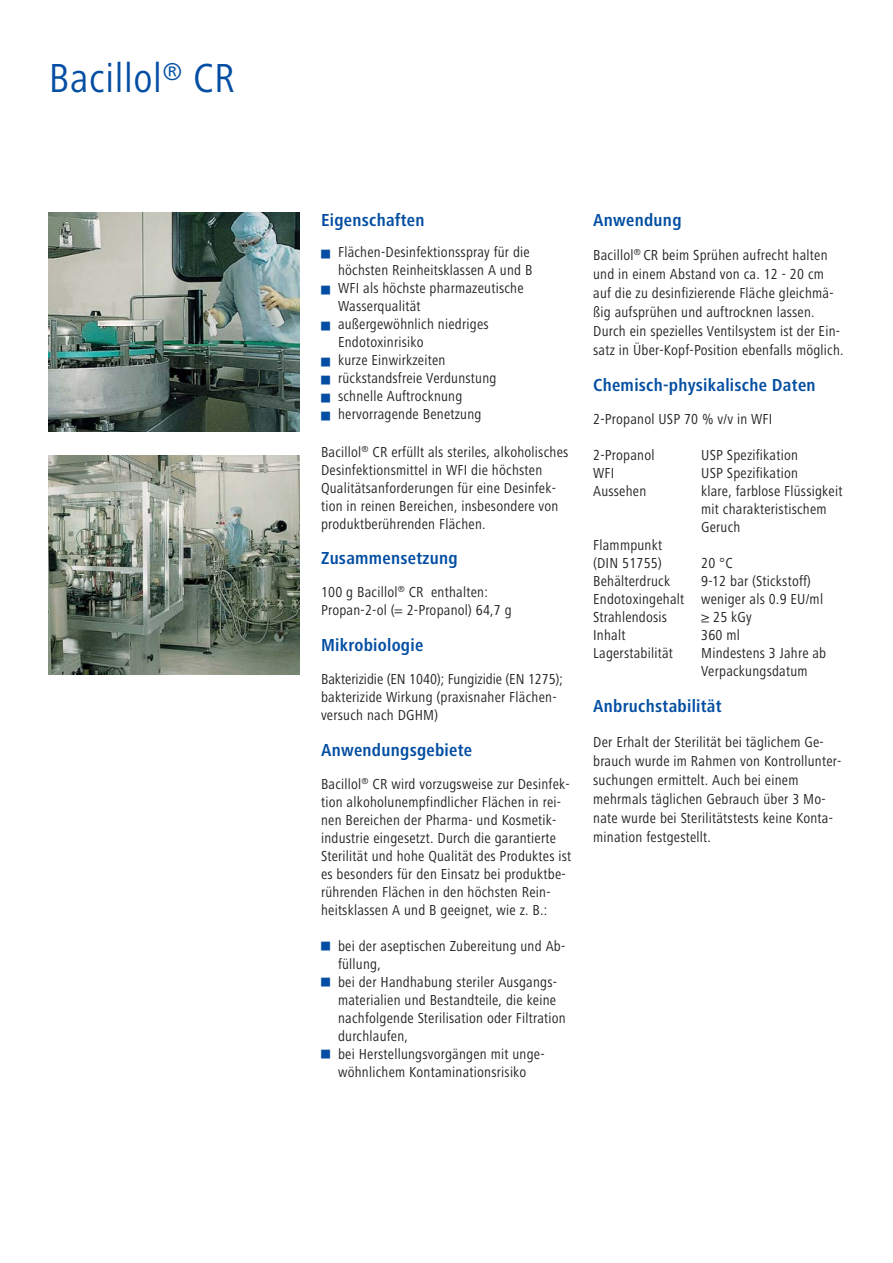
<style>
.page{position:relative;width:893px;height:1263px;background:#fff}
.page>*{position:absolute;margin:0;border:0;box-sizing:border-box;transform-origin:0 0}
.t1{font:42px "Hartmann";letter-spacing:.015em;color:#034ea2}
.t2{font:700 18px "Hartmann";letter-spacing:.015em;color:#034ea2}
.t3{font:15px/18px "Hartmann";letter-spacing:.015em;color:#231f20}
.s1{color:#034ea2}
</style>
<div class="page">
<img style="left:49px;top:213px;width:251px;height:219px">
<img style="left:49px;top:455px;width:251px;height:219px">
<h1 class="t1" style="left:49px;top:62px;width:187px">Bacillol<sup>®</sup> CR</h1>
<p class="t2" style="left:321px;top:213px;width:105px">Eigenschaften</p>
<p class="t3" style="left:321px;top:244px;width:213px;text-align:right"><span class="s1">■</span> Flächen-Desinfektionsspray für die höchsten Reinheitsklassen A und B</p>
<p class="t3" style="left:338px;top:280px;width:187px;text-indent:-17px"><span class="s1">■</span> WFI als höchste pharmazeutische<br>Wasserqualität</p>
<p class="t3" style="left:338px;top:316px;width:152px;text-indent:-17px"><span class="s1">■</span> außergewöhnlich niedriges<br>Endotoxinrisiko</p>
<p class="t3" style="left:321px;top:352px;width:126px"><span class="s1">■</span> kurze Einwirkzeiten</p>
<p class="t3" style="left:321px;top:370px;width:177px"><span class="s1">■</span> rückstandsfreie Verdunstung</p>
<p class="t3" style="left:321px;top:388px;width:143px"><span class="s1">■</span> schnelle Auftrocknung</p>
<p class="t3" style="left:321px;top:406px;width:162px"><span class="s1">■</span> hervorragende Benetzung</p>
<p class="t3" style="left:321px;top:444px;width:249px">Bacillol<sup>®</sup> CR erfüllt als steriles, alkoholisches Desinfektionsmittel in WFI die höchsten Qualitätsanforderungen für eine Desinfek&shy;tion in reinen Bereichen, ins besondere von produktberührenden Flächen.</p>
<p class="t2" style="left:321px;top:551px;width:138px">Zusammensetzung</p>
<p class="t3" style="left:321px;top:584px;width:192px">100 g Bacillol<sup>®</sup> CR enthalten:<br>Propan-2-ol (= 2-Propanol) 64,7 g</p>
<p class="t2" style="left:321px;top:638px;width:104px">Mikrobiologie</p>
<p class="t3" style="left:321px;top:671px;width:243px">Bakterizidie (EN 1040); Fungizidie (EN 1275); bakterizide Wirkung (praxisnaher Flächen&shy;versuch nach DGHM)</p>
<p class="t2" style="left:321px;top:743px;width:153px">Anwendungsgebiete</p>
<p class="t3" style="left:321px;top:776px;width:252px">Bacillol<sup>®</sup> CR wird vorzugsweise zur Desinfek&shy;tion alkoholunempfindlicher Flächen in rei&shy;nen Bereichen der Pharma- und Kosmetik&shy;industrie eingesetzt. Durch die garantierte Sterilität und hohe Qualität des Produktes ist es besonders für den Einsatz bei produktbe&shy;rührenden Flächen in den höchsten Rein&shy;heitsklassen A und B geeignet, wie z. B.:</p>
<p class="t3" style="left:338px;top:938px;width:229px;text-indent:-17px"><span class="s1">■</span> bei der aseptischen Zubereitung und Ab&shy;füllung,</p>
<p class="t3" style="left:338px;top:974px;width:229px;text-indent:-17px"><span class="s1">■</span> bei der Handhabung steriler Ausgangs&shy;materialien und Bestandteile, die keine nachfolgende Sterilisation oder Filtration durchlaufen,</p>
<p class="t3" style="left:321px;top:1046px;width:225px;text-align:center"><span class="s1">■</span> bei Herstellungsvorgängen mit unge&shy;wöhnlichem Kontaminationsrisiko</p>
<p class="t2" style="left:593px;top:213px;width:90px">Anwendung</p>
<p class="t3" style="left:593px;top:246px;width:252px;line-height:19.2px">Bacillol<sup>®</sup> CR beim Sprühen aufrecht halten und in einem Abstand von ca. 12 - 20 cm auf die zu desinfizierende Fläche gleichmä&shy;ßig aufsprühen und auftrocknen lassen.<br>Durch ein spezielles Ventilsystem ist der Ein&shy;satz in Über-Kopf-Position ebenfalls möglich.</p>
<p class="t2" style="left:593px;top:378px;width:224px">Chemisch-physikalische Daten</p>
<p class="t3" style="left:593px;top:412px;width:181px">2-Propanol USP 70 % v/v in WFI</p>
<p class="t3" style="left:593px;top:448px;width:63px">2-Propanol</p>
<p class="t3" style="left:701px;top:448px;width:98px">USP Spezifikation</p>
<p class="t3" style="left:593px;top:466px;width:23px">WFI</p>
<p class="t3" style="left:701px;top:466px;width:98px">USP Spezifikation</p>
<p class="t3" style="left:593px;top:484px;width:55px">Aussehen</p>
<p class="t3" style="left:701px;top:484px;width:143px">klare, farblose Flüssigkeit mit charakteristischem<br>Geruch</p>
<p class="t3" style="left:593px;top:538px;width:70px">Flammpunkt (DIN 51755)</p>
<p class="t3" style="left:701px;top:556px;width:33px">20 °C</p>
<p class="t3" style="left:593px;top:574px;width:231px;text-indent:108px">9-12 bar (Stickstoff)<br>Endotoxingehalt weniger als 0.9 EU/ml<br>Strahlendosis</p>
<p class="t3" style="left:593px;top:574px;width:78px">Behälterdruck</p>
<p class="t3" style="left:701px;top:610px;width:52px">≥ 25 kGy</p>
<p class="t3" style="left:593px;top:628px;width:34px">Inhalt</p>
<p class="t3" style="left:701px;top:628px;width:40px">360 ml</p>
<p class="t3" style="left:593px;top:646px;width:81px">Lagerstabilität</p>
<p class="t3" style="left:701px;top:646px;width:127px">Mindestens 3 Jahre ab<br>Verpackungsdatum</p>
<p class="t2" style="left:593px;top:699px;width:130px">Anbruchstabilität</p>
<p class="t3" style="left:593px;top:733px;width:250px;line-height:19.2px">Der Erhalt der Sterilität bei täglichem Ge&shy;brauch wurde im Rahmen von Kontrollunter&shy;suchungen ermittelt. Auch bei einem mehrmals täglichen Gebrauch über 3 Mo&shy;nate wurde bei Sterilitätstests keine Konta&shy;mination festgestellt.</p>
</div>
